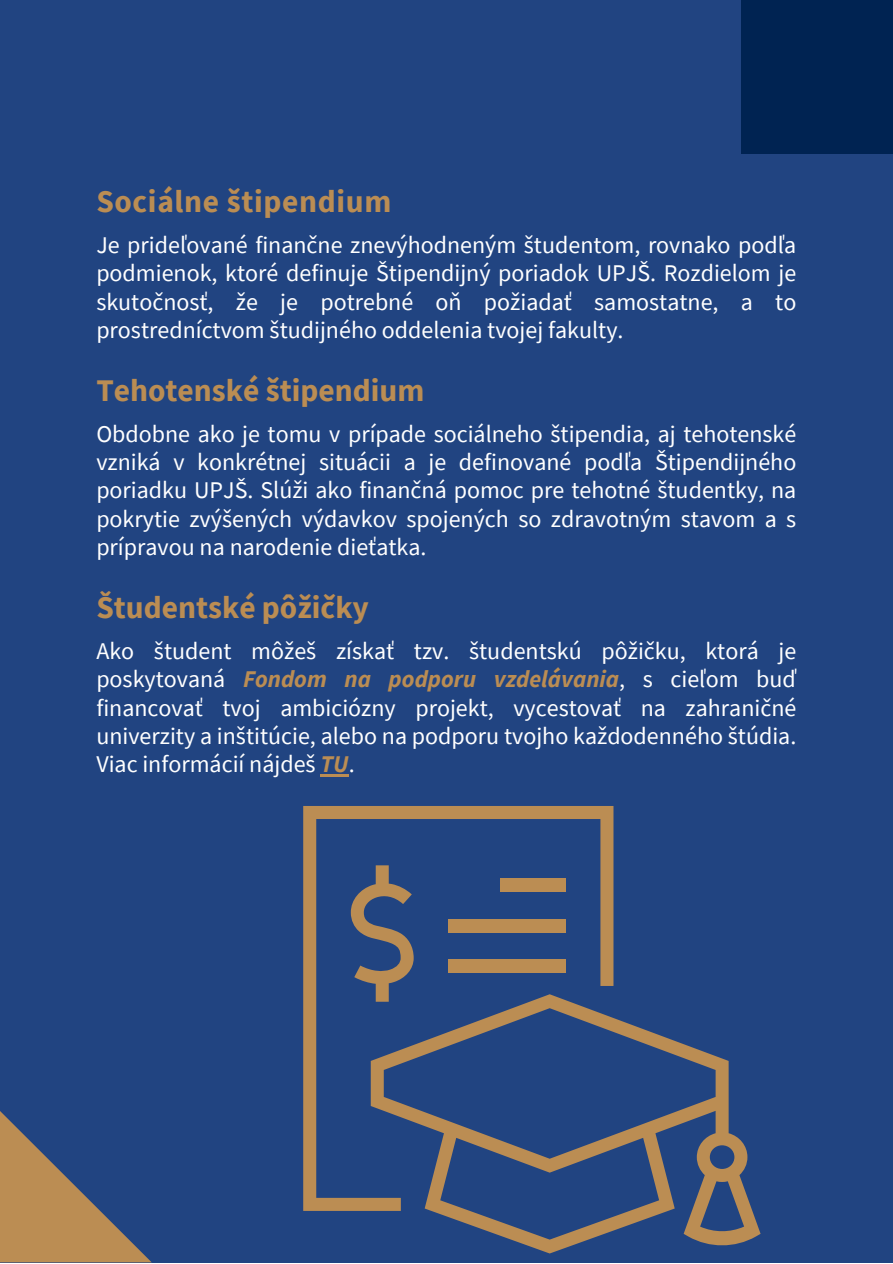
<style>
.page{position:relative;width:893px;height:1264px;background:#fff}
.page>*{position:absolute;margin:0;border:0;box-sizing:border-box;transform-origin:0 0}
.t1{font:700 31.5px "Source Sans Pro";color:#bb8d53}
.t2{font:700 31.5px "Source Sans Pro";letter-spacing:.02em;color:#bb8d53}
.t3{font:24px/28px "Source Sans Pro";color:#fff;text-align:justify}
.s1{font-weight:700;font-style:italic;color:#bb8d53}
</style>
<div class="page">
<div style="left:0;top:0;width:892px;height:1262px;background:#214481"></div>
<svg style="left:303px;top:806px;width:310px;height:404px"></svg>
<svg style="left:371px;top:994px;width:389px;height:259px"></svg>
<svg style="left:351px;top:865px;width:62px;height:136px"></svg>
<div style="left:500px;top:878px;width:66px;height:13px;background:#bb8d53"></div>
<div style="left:448px;top:919px;width:118px;height:13px;background:#bb8d53"></div>
<div style="left:448px;top:959px;width:118px;height:13px;background:#bb8d53"></div>
<div style="left:740px;top:0;width:152px;height:154px;background:#002352"></div>
<svg style="left:0;top:1111px;width:151px;height:151px"></svg>
<hr style="left:320px;top:774px;width:28px;height:2px;background:#bb8d53">
<p class="t2" style="left:96px;top:181px;width:296px">Sociálne štipendium</p>
<p class="t3" style="left:96px;top:231px;width:701px">Je prideľované finančne znevýhodneným študentom, rovnako podľa podmienok, ktoré definuje Štipendijný poriadok UPJŠ. Rozdielom je skutočnosť, že je potrebné oň požiadať samostatne, a to prostredníctvom študijného oddelenia tvojej fakulty.</p>
<p class="t1" style="left:96px;top:369px;width:329px">Tehotenské štipendium</p>
<p class="t3" style="left:96px;top:419px;width:701px">Obdobne ako je tomu v prípade sociálneho štipendia, aj tehotenské vzniká v konkrétnej situácii a je definované podľa Štipendijného poriadku UPJŠ. Slúži ako finančná pomoc pre tehotné študentky, na pokrytie zvýšených výdavkov spojených so zdravotným stavom a s prípravou na narodenie dieťatka.</p>
<p class="t1" style="left:96px;top:586px;width:274px">Študentské pôžičky</p>
<p class="t3" style="left:96px;top:636px;width:701px">Ako študent môžeš získať tzv. študentskú pôžičku, ktorá je poskytovaná <span class="s1">Fondom na podporu vzdelávania</span>, s cieľom buď financovať tvoj ambiciózny projekt, vycestovať na zahraničné univerzity a inštitúcie, alebo na podporu tvojho každodenného štúdia.<br>Viac informácií nájdeš <span class="s1">TU</span>.</p>
</div>
